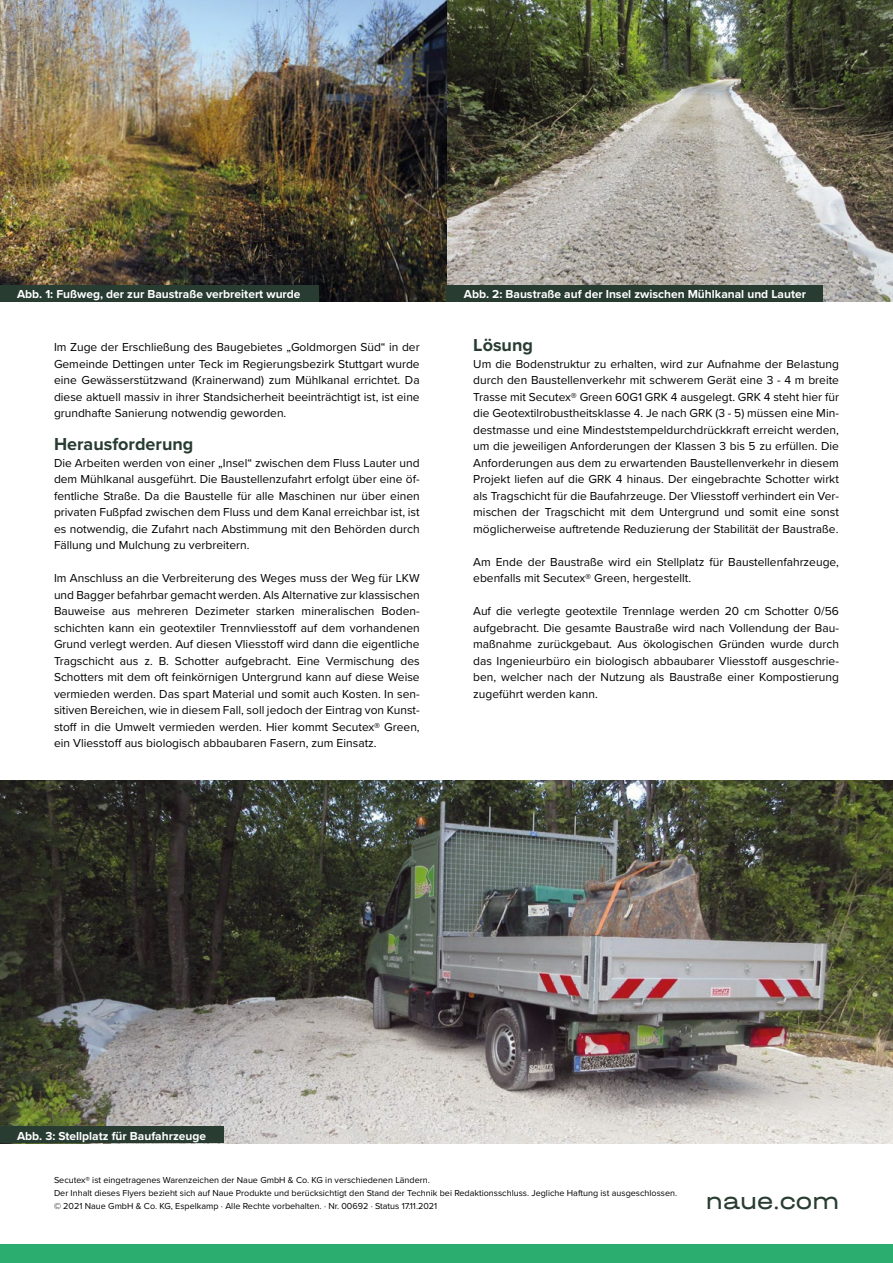
<style>
.page{position:relative;width:893px;height:1263px;background:#fff}
.page>*{position:absolute;margin:0;border:0;box-sizing:border-box;transform-origin:0 0}
.t1{font:24px "Halvar Breit";color:#283c32}
.t2{font:700 18px "Proxima Nova";color:#283c32}
.t3{font:12px/16.5px "Proxima Nova";color:#000;text-align:justify}
.t4{font:700 12px "Proxima Nova";color:#fff}
.t5{font:9px/13px "Proxima Nova";color:#000}
</style>
<div class="page">
<div style="left:0;top:1245px;width:893px;height:18px;background:#2bad70"></div>
<img style="left:446px;top:0;width:447px;height:302px">
<img style="left:0;top:0;width:446px;height:302px">
<div style="left:0;top:285px;width:318px;height:17px;background:#283c32"></div>
<div style="left:447px;top:285px;width:376px;height:17px;background:#283c32"></div>
<img style="left:0;top:780px;width:893px;height:363px">
<div style="left:0;top:1127px;width:223px;height:16px;background:#283c32"></div>
<p class="t4" style="left:17px;top:285px;width:285px">Abb. 1: Fußweg, der zur Baustraße verbreitert wurde</p>
<p class="t4" style="left:464px;top:285px;width:344px">Abb. 2: Baustraße auf der Insel zwischen Mühlkanal und Lauter</p>
<p class="t3" style="left:54px;top:338px;width:367px">Im Zuge der Erschließung des Baugebietes „Goldmorgen Süd“ in der Gemeinde Dettingen unter Teck im Regierungsbezirk Stuttgart wurde eine Gewässerstützwand (Krainerwand) zum Mühlkanal errichtet. Da diese aktuell massiv in ihrer Standsicherheit beeinträchtigt ist, ist eine grundhafte Sanierung notwendig geworden.</p>
<h2 class="t2" style="left:54px;top:431px;width:141px">Herausforderung</h2>
<p class="t3" style="left:54px;top:454px;width:367px">Die Arbeiten werden von einer „Insel“ zwischen dem Fluss Lauter und dem Mühlkanal ausgeführt. Die Baustellenzufahrt erfolgt über eine öf&shy;fentliche Straße. Da die Baustelle für alle Maschinen nur über einen privaten Fußpfad zwischen dem Fluss und dem Kanal erreichbar ist, ist es notwendig, die Zufahrt nach Abstimmung mit den Behörden durch Fällung und Mulchung zu verbreitern.</p>
<p class="t3" style="left:54px;top:569px;width:367px">Im Anschluss an die Verbreiterung des Weges muss der Weg für LKW und Bagger befahrbar gemacht werden. Als Alternative zur klassischen Bauweise aus mehreren Dezimeter starken mineralischen Boden&shy;schichten kann ein geotextiler Trennvliesstoff auf dem vorhandenen Grund verlegt werden. Auf diesen Vliesstoff wird dann die eigentliche Tragschicht aus z. B. Schotter aufgebracht. Eine Vermischung des Schotters mit dem oft feinkörnigen Untergrund kann auf diese Weise vermieden werden. Das spart Material und somit auch Kosten. In sen&shy;sitiven Bereichen, wie in diesem Fall, soll jedoch der Eintrag von Kunst&shy;stoff in die Umwelt vermieden werden. Hier kommt Secutex® Green, ein Vliesstoff aus biologisch abbaubaren Fasern, zum Einsatz.</p>
<h2 class="t2" style="left:473px;top:332px;width:61px">Lösung</h2>
<p class="t3" style="left:473px;top:355px;width:367px">Um die Bodenstruktur zu erhalten, wird zur Aufnahme der Belastung durch den Baustellenverkehr mit schwerem Gerät eine 3 - 4 m breite Trasse mit Secutex® Green 60G1 GRK 4 ausgelegt. GRK 4 steht hier für die Geotextilrobustheitsklasse 4. Je nach GRK (3 - 5) müssen eine Min&shy;destmasse und eine Mindeststempeldurchdrückkraft erreicht werden, um die jeweiligen Anforderungen der Klassen 3 bis 5 zu erfüllen. Die Anforderungen aus dem zu erwartenden Baustellenverkehr in diesem Projekt liefen auf die GRK 4 hinaus. Der eingebrachte Schotter wirkt als Tragschicht für die Baufahrzeuge. Der Vliesstoff verhindert ein Ver&shy;mischen der Tragschicht mit dem Untergrund und somit eine sonst möglicherweise auftretende Reduzierung der Stabilität der Baustraße.</p>
<p class="t3" style="left:473px;top:553px;width:367px">Am Ende der Baustraße wird ein Stellplatz für Baustellenfahrzeuge, ebenfalls mit Secutex® Green, hergestellt.</p>
<p class="t3" style="left:473px;top:602px;width:367px">Auf die verlegte geotextile Trennlage werden 20 cm Schotter 0/56 aufgebracht. Die gesamte Baustraße wird nach Vollendung der Bau&shy;maßnahme zurückgebaut. Aus ökologischen Gründen wurde durch das Ingenieurbüro ein biologisch abbaubarer Vliesstoff ausgeschrie&shy;ben, welcher nach der Nutzung als Baustraße einer Kompostierung zugeführt werden kann.</p>
<p class="t4" style="left:17px;top:1127px;width:191px">Abb. 3: Stellplatz für Baufahrzeuge</p>
<p class="t5" style="left:54px;top:1173px;width:625px">Secutex® ist eingetragenes Warenzeichen der Naue GmbH &amp; Co. KG in verschiedenen Ländern.<br>Der Inhalt dieses Flyers bezieht sich auf Naue Produkte und berücksichtigt den Stand der Technik bei Redaktionsschluss. Jegliche Haftung ist ausgeschlossen. © 2021 Naue GmbH &amp; Co. KG, Espelkamp · Alle Rechte vorbehalten. · Nr. 00692 · Status 17.11.2021</p>
<h1 class="t1" style="left:706px;top:1186px;width:135px">naue.com</h1>
</div>
